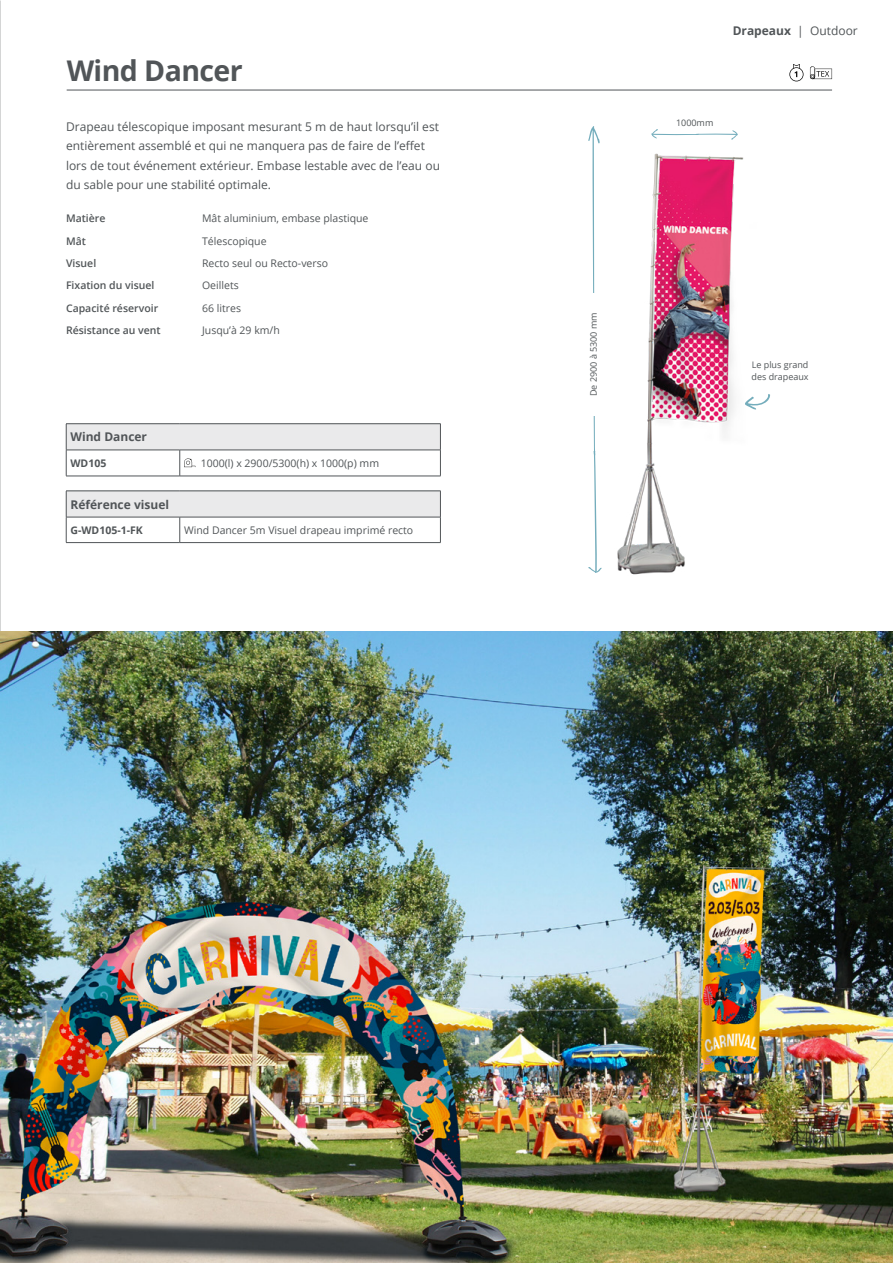
<style>
.page{position:relative;width:893px;height:1263px;background:#fff}
.page>*{position:absolute;margin:0;border:0;box-sizing:border-box;transform-origin:0 0}
.Product_header_19pt_Bold{font:700 28.5px "Open Sans";letter-spacing:-.02em;color:#515558}
.Product_Description___Main_Body_8pt_Reg{font:12px/19.5px "Open Sans";color:#515558}
.Product_Information__Tables__7pt_Semi{font:700 12px "Open Sans";color:#515558}
.Product_Information__Tables__7pt_Reg{font:10.5px "Open Sans";color:#515558}
.Product_Information__Tables__7pt_Semi-2{font:10.5px "Open Sans";color:#515558}
.Product_Information__Tables__7pt_Semi-3{font:600 10.5px "Open Sans";color:#515558}
.Product_Information__Tables__7pt_Semi-4{font:700 10.5px "Open Sans";color:#515558}
.Caption_6pt_Reg{font:9px "Open Sans";color:#515558}
.s1{font-weight:400}
</style>
<div class="page">
<img style="left:0;top:631px;width:893px;height:632px">
<hr style="left:67px;top:90px;width:765px;height:1px;background:#515558">
<hr style="left:66px;top:423px;width:114px;height:1px;background:#515558">
<hr style="left:180px;top:423px;width:261px;height:1px;background:#515558">
<hr style="left:66px;top:476px;width:114px;height:1px;background:#515558">
<hr style="left:180px;top:476px;width:261px;height:1px;background:#515558">
<svg style="left:66px;top:424px;width:375px;height:52px"></svg>
<svg style="left:66px;top:491px;width:375px;height:51px"></svg>
<hr style="left:66px;top:542px;width:114px;height:1px;background:#515558">
<hr style="left:180px;top:542px;width:261px;height:1px;background:#515558">
<svg style="left:810px;top:66px;width:22px;height:13px"></svg>
<svg style="left:789px;top:64px;width:14px;height:17px"></svg>
<svg style="left:588px;top:126px;width:12px;height:445px"></svg>
<div style="left:581px;top:298px;width:29px;height:117px;background:#fff"></div>
<svg style="left:651px;top:129px;width:87px;height:11px"></svg>
<div style="left:589px;top:293px;width:9px;height:122px;background:#fff"></div>
<img style="left:592px;top:140px;width:177px;height:435px">
<p class="Product_header_19pt_Bold" style="left:67px;top:51px;width:178px">Wind Dancer</p>
<p class="Product_Description___Main_Body_8pt_Reg" style="left:66px;top:116px;width:375px">Drapeau télescopique imposant mesurant 5 m de haut lorsqu’il est entièrement assemblé et qui ne manquera pas de faire de l’effet lors de tout événement extérieur. Embase lestable avec de l’eau ou du sable pour une stabilité optimale.</p>
<p class="Product_Information__Tables__7pt_Semi-3" style="left:66px;top:211px;width:41px">Matière</p>
<p class="Product_Information__Tables__7pt_Reg" style="left:202px;top:211px;width:168px">Mât aluminium, embase plastique</p>
<p class="Product_Information__Tables__7pt_Semi-3" style="left:66px;top:234px;width:21px">Mât</p>
<p class="Product_Information__Tables__7pt_Reg" style="left:202px;top:234px;width:66px">Télescopique</p>
<p class="Product_Information__Tables__7pt_Semi-3" style="left:66px;top:256px;width:32px">Visuel</p>
<p class="Product_Information__Tables__7pt_Reg" style="left:202px;top:256px;width:128px">Recto seul ou Recto-verso</p>
<p class="Product_Information__Tables__7pt_Semi-3" style="left:66px;top:278px;width:90px">Fixation du visuel</p>
<p class="Product_Information__Tables__7pt_Reg" style="left:202px;top:278px;width:38px">Oeillets</p>
<p class="Product_Information__Tables__7pt_Semi-3" style="left:66px;top:301px;width:94px">Capacité réservoir</p>
<p class="Product_Information__Tables__7pt_Reg" style="left:202px;top:301px;width:40px">66 litres</p>
<p class="Product_Information__Tables__7pt_Semi-3" style="left:66px;top:323px;width:96px">Résistance au vent</p>
<p class="Product_Information__Tables__7pt_Reg" style="left:202px;top:323px;width:79px">Jusqu’à 29 km/h</p>
<p class="Product_Information__Tables__7pt_Semi" style="left:70px;top:429px;width:78px">Wind Dancer</p>
<p class="Product_Information__Tables__7pt_Semi-4" style="left:70px;top:456px;width:37px">WD105</p>
<p class="Product_Information__Tables__7pt_Semi-2" style="left:201px;top:456px;width:180px">1000(l) x 2900/5300(h) x 1000(p) mm</p>
<p class="Product_Information__Tables__7pt_Semi" style="left:70px;top:496px;width:100px">Référence visuel</p>
<p class="Product_Information__Tables__7pt_Semi-4" style="left:70px;top:523px;width:74px">G-WD105-1-FK</p>
<p class="Product_Information__Tables__7pt_Semi-2" style="left:184px;top:523px;width:231px">Wind Dancer 5m Visuel drapeau imprimé recto</p>
<p class="Caption_6pt_Reg" style="left:587px;top:396px;width:85px;rotate:-90deg">De 2900 à 5300 mm</p>
<p class="Product_Information__Tables__7pt_Semi" style="left:733px;top:22px;width:127px">Drapeaux <span class="s1">| Outdoor</span></p>
<p class="Caption_6pt_Reg" style="left:676px;top:116px;width:39px">1000mm</p>
<p class="Caption_6pt_Reg" style="left:752px;top:358px;width:58px">Le plus grand</p>
<p class="Caption_6pt_Reg" style="left:751px;top:370px;width:59px">des drapeaux</p>
</div>
